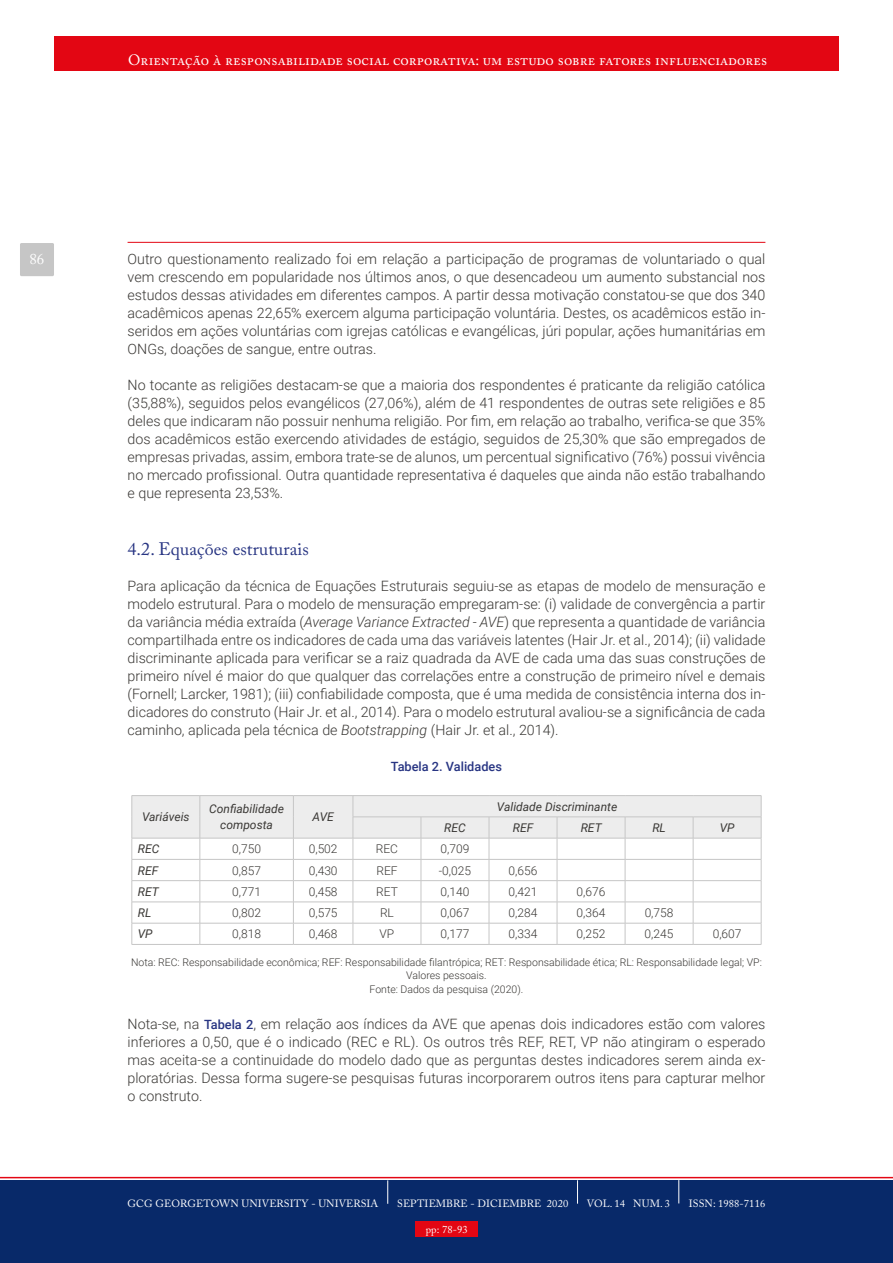
<style>
.page{position:relative;width:893px;height:1263px;background:#fff}
.page>*{position:absolute;margin:0;border:0;box-sizing:border-box;transform-origin:0 0}
.t1{font:18px "Adobe Caslon Pro";color:#283583}
.t2{font:15px "Adobe Caslon Pro";letter-spacing:.005em;color:#fff}
.t3{font:300 14.25px/18px "Roboto";color:#3a3835;text-align:justify}
.t4{font:500 12.75px "Roboto";color:#283583}
.t5{font:300 12px "Roboto";color:#3a3835}
.t6{font:italic 12px/15.8px "Roboto";color:#3a3835;text-align:center}
.t7{font:300 10.5px/13.5px "Roboto";color:#3a3835;text-align:center}
.t8{font:10.5px "Adobe Caslon Pro";letter-spacing:.01em;color:#fff}
.s1{font-style:italic}
.s2{font-weight:500;font-size:12.75px;color:#283583}
</style>
<div class="page">
<div style="left:54px;top:37px;width:785px;height:34px;background:#e30613"></div>
<div style="left:0;top:1180px;width:893px;height:83px;background:#082969"></div>
<svg style="left:0;top:1177px;width:893px;height:27px"></svg>
<div style="left:415px;top:1221px;width:63px;height:16px;background:#e30613"></div>
<div style="left:20px;top:243px;width:34px;height:33px;background:#c6c6c6;border-radius:2px"></div>
<hr style="left:128px;top:242px;width:637px;height:1px;background:#e30613">
<hr style="left:132px;top:795px;width:68px;height:1px;background:#c6c6c6">
<hr style="left:200px;top:795px;width:93px;height:1px;background:#c6c6c6">
<hr style="left:293px;top:795px;width:60px;height:1px;background:#c6c6c6">
<hr style="left:353px;top:795px;width:68px;height:1px;background:#c6c6c6">
<hr style="left:421px;top:795px;width:68px;height:1px;background:#c6c6c6">
<hr style="left:489px;top:795px;width:68px;height:1px;background:#c6c6c6">
<hr style="left:557px;top:795px;width:68px;height:1px;background:#c6c6c6">
<hr style="left:625px;top:795px;width:68px;height:1px;background:#c6c6c6">
<hr style="left:693px;top:795px;width:68px;height:1px;background:#c6c6c6">
<svg style="left:132px;top:796px;width:630px;height:148px"></svg>
<hr style="left:132px;top:944px;width:68px;height:1px;background:#c6c6c6">
<hr style="left:200px;top:944px;width:93px;height:1px;background:#c6c6c6">
<hr style="left:293px;top:944px;width:60px;height:1px;background:#c6c6c6">
<hr style="left:353px;top:944px;width:68px;height:1px;background:#c6c6c6">
<hr style="left:421px;top:944px;width:68px;height:1px;background:#c6c6c6">
<hr style="left:489px;top:944px;width:68px;height:1px;background:#c6c6c6">
<hr style="left:557px;top:944px;width:68px;height:1px;background:#c6c6c6">
<hr style="left:625px;top:944px;width:68px;height:1px;background:#c6c6c6">
<hr style="left:693px;top:944px;width:68px;height:1px;background:#c6c6c6">
<p class="t2" style="left:128px;top:51px;width:640px">Orientação à responsabilidade social corporativa: um estudo sobre fatores influenciadores</p>
<p class="t2" style="left:29px;top:250px;width:16px">86</p>
<p class="t3" style="left:128px;top:250px;width:639px">Outro questionamento realizado foi em relação a participação de programas de voluntariado o qual vem crescendo em popularidade nos últimos anos, o que desencadeou um aumento substancial nos estudos dessas atividades em diferentes campos. A partir dessa motivação constatou-se que dos 340 acadêmicos apenas 22,65% exercem alguma participação voluntária. Destes, os acadêmicos estão in&shy;seridos em ações voluntárias com igrejas católicas e evangélicas, júri popular, ações humanitárias em ONGs, doações de sangue, entre outras.</p>
<p class="t3" style="left:128px;top:376px;width:639px">No tocante as religiões destacam-se que a maioria dos respondentes é praticante da religião católica (35,88%), seguidos pelos evangélicos (27,06%), além de 41 respondentes de outras sete religiões e 85 deles que indicaram não possuir nenhuma religião. Por fim, em relação ao trabalho, verifica-se que 35% dos acadêmicos estão exercendo atividades de estágio, seguidos de 25,30% que são empregados de empresas privadas, assim, embora trate-se de alunos, um percentual significativo (76%) possui vivência no mercado profissional. Outra quantidade representativa é daqueles que ainda não estão trabalhando e que representa 23,53%.</p>
<p class="t1" style="left:128px;top:539px;width:183px">4.2. Equações estruturais</p>
<p class="t3" style="left:128px;top:577px;width:639px">Para aplicação da técnica de Equações Estruturais seguiu-se as etapas de modelo de mensuração e modelo estrutural. Para o modelo de mensuração empregaram-se: (i) validade de convergência a partir da variância média extraída (<span class="s1">Average Variance Extracted - AVE</span>) que representa a quantidade de variância compartilhada entre os indicadores de cada uma das variáveis latentes (Hair Jr. et al., 2014); (ii) validade discriminante aplicada para verificar se a raiz quadrada da AVE de cada uma das suas construções de primeiro nível é maior do que qualquer das correlações entre a construção de primeiro nível e demais (Fornell; Larcker, 1981); (iii) confiabilidade composta, que é uma medida de consistência interna dos in&shy;dicadores do construto (Hair Jr. et al., 2014). Para o modelo estrutural avaliou-se a significância de cada caminho, aplicada pela técnica de <span class="s1">Bootstrapping</span> (Hair Jr. et al., 2014).</p>
<p class="t4" style="left:391px;top:758px;width:112px">Tabela 2. Validades</p>
<p class="t6" style="left:142px;top:809px;width:49px">Variáveis</p>
<p class="t6" style="left:209px;top:801px;width:76px">Confiabilidade composta</p>
<p class="t6" style="left:313px;top:809px;width:23px">AVE</p>
<p class="t6" style="left:497px;top:798px;width:122px">Validade Discriminante</p>
<p class="t6" style="left:444px;top:819px;width:23px">REC</p>
<p class="t6" style="left:513px;top:819px;width:22px">REF</p>
<p class="t6" style="left:581px;top:819px;width:23px">RET</p>
<p class="t6" style="left:652px;top:819px;width:15px">RL</p>
<p class="t6" style="left:720px;top:819px;width:16px">VP</p>
<p class="t6" style="left:138px;top:841px;width:23px">REC</p>
<p class="t5" style="left:232px;top:840px;width:30px">0,750</p>
<p class="t5" style="left:309px;top:840px;width:30px">0,502</p>
<p class="t5" style="left:376px;top:840px;width:24px">REC</p>
<p class="t5" style="left:441px;top:840px;width:30px">0,709</p>
<p class="t6" style="left:138px;top:862px;width:22px">REF</p>
<p class="t5" style="left:232px;top:862px;width:30px">0,857</p>
<p class="t5" style="left:309px;top:862px;width:30px">0,430</p>
<p class="t5" style="left:376px;top:862px;width:23px">REF</p>
<p class="t5" style="left:439px;top:862px;width:34px">-0,025</p>
<p class="t5" style="left:509px;top:862px;width:30px">0,656</p>
<p class="t6" style="left:138px;top:883px;width:23px">RET</p>
<p class="t5" style="left:232px;top:883px;width:30px">0,771</p>
<p class="t5" style="left:309px;top:883px;width:30px">0,458</p>
<p class="t5" style="left:376px;top:883px;width:23px">RET</p>
<p class="t5" style="left:441px;top:883px;width:30px">0,140</p>
<p class="t5" style="left:509px;top:883px;width:30px">0,421</p>
<p class="t5" style="left:577px;top:883px;width:30px">0,676</p>
<p class="t6" style="left:138px;top:904px;width:15px">RL</p>
<p class="t5" style="left:232px;top:904px;width:30px">0,802</p>
<p class="t5" style="left:309px;top:904px;width:30px">0,575</p>
<p class="t5" style="left:380px;top:904px;width:15px">RL</p>
<p class="t5" style="left:441px;top:904px;width:30px">0,067</p>
<p class="t5" style="left:509px;top:904px;width:30px">0,284</p>
<p class="t5" style="left:577px;top:904px;width:30px">0,364</p>
<p class="t5" style="left:645px;top:904px;width:30px">0,758</p>
<p class="t6" style="left:138px;top:926px;width:16px">VP</p>
<p class="t5" style="left:232px;top:926px;width:30px">0,818</p>
<p class="t5" style="left:309px;top:926px;width:30px">0,468</p>
<p class="t5" style="left:380px;top:926px;width:16px">VP</p>
<p class="t5" style="left:441px;top:926px;width:30px">0,177</p>
<p class="t5" style="left:509px;top:926px;width:30px">0,334</p>
<p class="t5" style="left:577px;top:926px;width:30px">0,252</p>
<p class="t5" style="left:645px;top:926px;width:30px">0,245</p>
<p class="t5" style="left:713px;top:926px;width:30px">0,607</p>
<p class="t7" style="left:131px;top:955px;width:632px">Nota: REC: Responsabilidade econômica; REF: Responsabilidade filantrópica; RET: Responsabilidade ética; RL: Responsabilidade legal; VP:<br>Valores pessoais.<br>Fonte: Dados da pesquisa (2020).</p>
<p class="t3" style="left:128px;top:1014px;width:639px">Nota-se, na <span class="s2">Tabela 2</span>, em relação aos índices da AVE que apenas dois indicadores estão com valores inferiores a 0,50, que é o indicado (REC e RL). Os outros três REF, RET, VP não atingiram o esperado mas aceita-se a continuidade do modelo dado que as perguntas destes indicadores serem ainda ex&shy;ploratórias. Dessa forma sugere-se pesquisas futuras incorporarem outros itens para capturar melhor o construto.</p>
<p class="t8" style="left:128px;top:1197px;width:252px">GCG GEORGETOWN UNIVERSITY - UNIVERSIA</p>
<p class="t8" style="left:397px;top:1197px;width:173px">SEPTIEMBRE - DICIEMBRE 2020</p>
<p class="t8" style="left:587px;top:1197px;width:85px">VOL. 14 NUM. 3</p>
<p class="t8" style="left:689px;top:1197px;width:78px">ISSN: 1988-7116</p>
<p class="t8" style="left:426px;top:1223px;width:43px">pp: 78-93</p>
</div>
